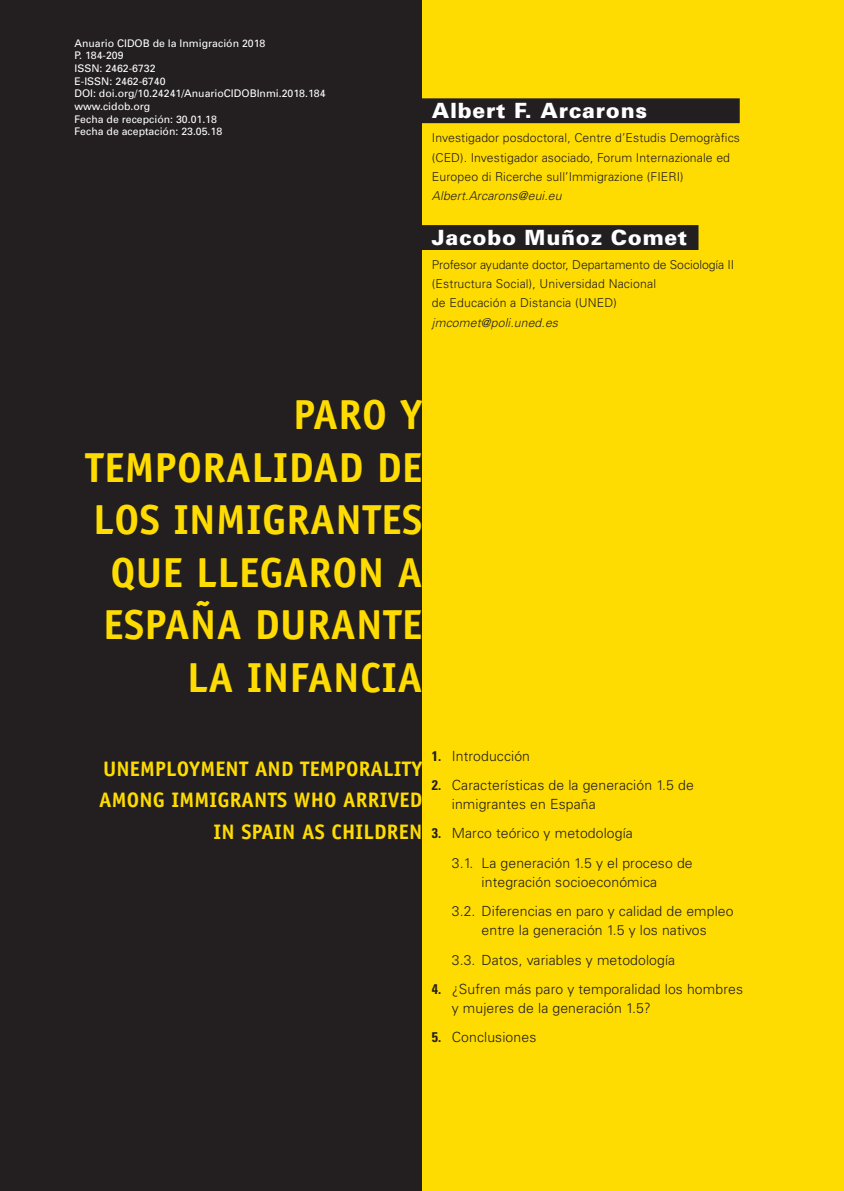
<style>
.page{position:relative;width:844px;height:1191px;background:#fff}
.page>*{position:absolute;margin:0;border:0;box-sizing:border-box;transform-origin:0 0}
.t1{font:700 42px/52.5px "Officina Sans Std";letter-spacing:.01em;color:#ffdc01;text-align:right}
.t2{font:700 21px/31.5px "Officina Sans Std";letter-spacing:.01em;color:#ffdc01;text-align:right}
.t3{font:900 21px "Univers";letter-spacing:.035em;color:#fff}
.t4{font:300 14px/29.2px "Univers";letter-spacing:.01em;color:#231f20}
.t5{font:300 12.25px/19.2px "Univers";letter-spacing:.01em;color:#231f20}
.t6{font:italic 300 12.25px "Univers";letter-spacing:.01em;color:#231f20}
.t7{font:10.5px/12.6px "Univers";color:#fff}
.s1{font-weight:700;font-stretch:condensed}
</style>
<div class="page">
<div style="left:0;top:0;width:843px;height:1191px;background:#ffdc01"></div>
<div style="left:0;top:0;width:422px;height:1191px;background:#231f20"></div>
<div style="left:305px;top:99px;width:433px;height:23px;background:#231f20"></div>
<div style="left:304px;top:98px;width:435px;height:25px;border:2px solid #231f20"></div>
<div style="left:305px;top:226px;width:392px;height:23px;background:#231f20"></div>
<div style="left:304px;top:225px;width:394px;height:25px;border:2px solid #231f20"></div>
<p class="t7" style="left:74px;top:37px;width:252px">Anuario CIDOB de la Inmigración 2018<br>P. 184-209<br>ISSN: 2462-6732<br>E-ISSN: 2462-6740<br>DOI: doi.org/10.24241/AnuarioCIDOBInmi.2018.184 www.cidob.org<br>Fecha de recepción: 30.01.18<br>Fecha de aceptación: 23.05.18</p>
<h2 class="t3" style="left:432px;top:98px;width:217px">Albert F. Arcarons</h2>
<p class="t5" style="left:432px;top:128px;width:309px">Investigador posdoctoral, Centre d’Estudis Demogràfics (CED). Investigador asociado, Forum Internazionale ed<br>Europeo di Ricerche sull’Immigrazione (FIERI)</p>
<p class="t6" style="left:432px;top:188px;width:131px">Albert.Arcarons@eui.eu</p>
<h2 class="t3" style="left:432px;top:224px;width:257px">Jacobo Muñoz Comet</h2>
<p class="t5" style="left:432px;top:254px;width:304px">Profesor ayudante doctor, Departamento de Sociología II (Estructura Social), Universidad Nacional<br>de Educación a Distancia (UNED)</p>
<p class="t6" style="left:432px;top:315px;width:128px">jmcomet@poli.uned.es</p>
<h1 class="t1" style="left:85px;top:388px;width:338px">PARO Y<br>TEMPORALIDAD DE<br>LOS INMIGRANTES<br>QUE LLEGARON A<br>ESPAÑA DURANTE<br>LA INFANCIA</h1>
<h2 class="t2" style="left:99px;top:752px;width:324px">UNEMPLOYMENT AND TEMPORALITY<br>AMONG IMMIGRANTS WHO ARRIVED<br>IN SPAIN AS CHILDREN</h2>
<p class="t4" style="left:432px;top:741px;width:100px"><span class="s1">1.</span> Introducción</p>
<p class="t4" style="left:451px;top:775px;width:243px;line-height:19.2px;text-indent:-20px"><span class="s1">2.</span> Características de la generación 1.5 de inmigrantes en España</p>
<p class="t4" style="left:451px;top:818px;width:242px;text-indent:-20px"><span class="s1">3.</span> Marco teórico y metodología<br>3.1. La generación 1.5 y el proceso de</p>
<p class="t4" style="left:451px;top:867px;width:283px;text-indent:30px">integración socioeconómica<br>3.2. Diferencias en paro y calidad de empleo</p>
<p class="t4" style="left:451px;top:915px;width:256px;text-indent:30px">entre la generación 1.5 y los nativos<br>3.3. Datos, variables y metodología</p>
<p class="t4" style="left:451px;top:978px;width:293px;line-height:19.2px;text-indent:-20px"><span class="s1">4.</span> ¿Sufren más paro y temporalidad los hombres y mujeres de la generación 1.5?</p>
<p class="t4" style="left:432px;top:1022px;width:106px"><span class="s1">5.</span> Conclusiones</p>
</div>
